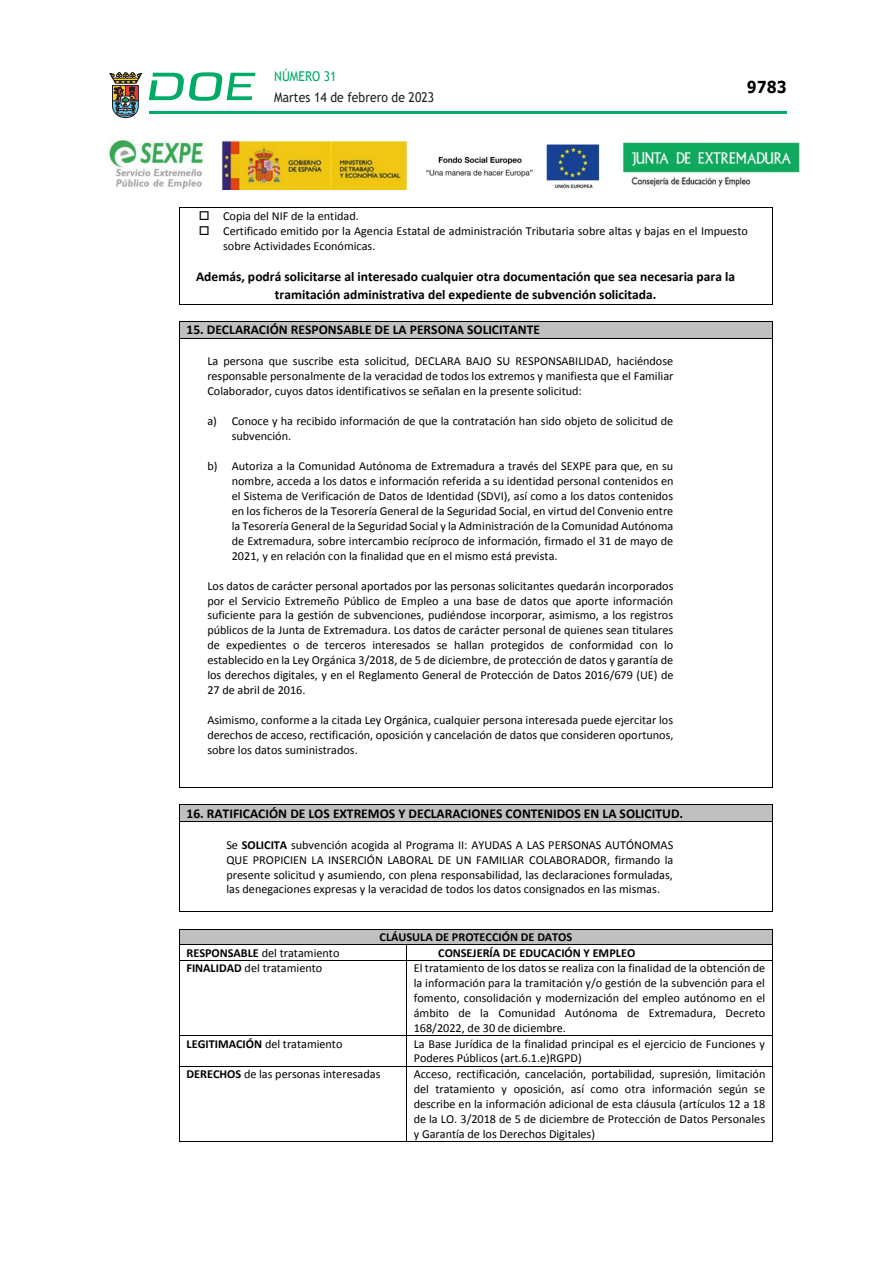
<style>
.page{position:relative;width:893px;height:1263px;background:#fff}
.page>*{position:absolute;margin:0;border:0;box-sizing:border-box;transform-origin:0 0}
.t1{font:700 16.5px "Verdana";color:#000;scale:.85 1}
.t2{font:700 13.5px/17.9px "Calibri";color:#000;text-align:center}
.t3{font:13.5px "Trebuchet MS";color:#231f20;scale:.9 1}
.t4{font:13.5px "Trebuchet MS";color:#00ab67;scale:.9 1}
.t5{font:12.15px/14.9px "Calibri";color:#000;text-align:justify}
.t6{font:700 12.15px "Calibri";color:#000}
.s1{font-weight:700}
</style>
<div class="page">
<hr style="left:149px;top:111px;width:638px;height:3px;background:#00ab66">
<svg style="left:109px;top:72px;width:33px;height:46px"></svg>
<svg style="left:149px;top:72px;width:106px;height:29px"></svg>
<img style="left:108px;top:138px;width:692px;height:51px">
<hr style="left:179px;top:208px;width:594px;height:1px;background:#000">
<hr style="left:179px;top:208px;width:1px;height:96px;background:#000">
<hr style="left:179px;top:304px;width:594px;height:1px;background:#000">
<hr style="left:773px;top:208px;width:1px;height:96px;background:#000">
<div style="left:179px;top:322px;width:594px;height:16px;background:#c0c0c0"></div>
<hr style="left:179px;top:321px;width:594px;height:1px;background:#000">
<svg style="left:179px;top:322px;width:1px;height:16px"></svg>
<hr style="left:179px;top:338px;width:594px;height:1px;background:#000">
<hr style="left:179px;top:339px;width:1px;height:448px;background:#000">
<hr style="left:179px;top:787px;width:594px;height:1px;background:#000">
<hr style="left:773px;top:339px;width:1px;height:448px;background:#000">
<div style="left:179px;top:805px;width:594px;height:16px;background:#c0c0c0"></div>
<hr style="left:179px;top:804px;width:594px;height:1px;background:#000">
<svg style="left:179px;top:805px;width:1px;height:16px"></svg>
<hr style="left:179px;top:821px;width:594px;height:1px;background:#000">
<hr style="left:179px;top:822px;width:1px;height:89px;background:#000">
<hr style="left:179px;top:911px;width:594px;height:1px;background:#000">
<hr style="left:773px;top:822px;width:1px;height:89px;background:#000">
<div style="left:179px;top:929px;width:594px;height:15px;background:#c0c0c0"></div>
<hr style="left:179px;top:929px;width:594px;height:1px;background:#000">
<hr style="left:179px;top:944px;width:227px;height:1px;background:#000">
<hr style="left:407px;top:944px;width:366px;height:1px;background:#000">
<svg style="left:179px;top:930px;width:1px;height:30px"></svg>
<hr style="left:179px;top:960px;width:227px;height:1px;background:#000">
<svg style="left:406px;top:944px;width:1px;height:17px"></svg>
<hr style="left:407px;top:960px;width:366px;height:1px;background:#000">
<hr style="left:179px;top:961px;width:1px;height:74px;background:#000">
<hr style="left:406px;top:961px;width:1px;height:74px;background:#000">
<hr style="left:773px;top:961px;width:1px;height:74px;background:#000">
<hr style="left:179px;top:1035px;width:227px;height:1px;background:#000">
<hr style="left:407px;top:1035px;width:366px;height:1px;background:#000">
<hr style="left:179px;top:1036px;width:1px;height:30px;background:#000">
<hr style="left:406px;top:1036px;width:1px;height:30px;background:#000">
<hr style="left:773px;top:1036px;width:1px;height:30px;background:#000">
<hr style="left:179px;top:1066px;width:227px;height:1px;background:#000">
<hr style="left:407px;top:1066px;width:366px;height:1px;background:#000">
<hr style="left:179px;top:1066px;width:1px;height:75px;background:#000">
<hr style="left:179px;top:1141px;width:227px;height:1px;background:#000">
<hr style="left:406px;top:1066px;width:1px;height:75px;background:#000">
<hr style="left:407px;top:1141px;width:366px;height:1px;background:#000">
<hr style="left:773px;top:1066px;width:1px;height:75px;background:#000">
<p class="t4" style="left:274px;top:67px;width:71px">NÚMERO 31</p>
<p class="t3" style="left:274px;top:88px;width:179px">Martes 14 de febrero de 2023</p>
<h1 class="t1" style="left:747px;top:75px;width:48px">9783</h1>
<p class="t5" style="left:199px;top:208px;width:162px">□ Copia del NIF de la entidad.</p>
<p class="t5" style="left:223px;top:223px;width:526px;text-indent:-24px">□ Certificado emitido por la Agencia Estatal de administración Tributaria sobre altas y bajas en el Impuesto sobre Actividades Económicas.</p>
<p class="t2" style="left:196px;top:267px;width:541px">Además, podrá solicitarse al interesado cualquier otra documentación que sea necesaria para la tramitación administrativa del expediente de subvención solicitada.</p>
<p class="t2" style="left:186px;top:321px;width:355px">15. DECLARACIÓN RESPONSABLE DE LA PERSONA SOLICITANTE</p>
<p class="t5" style="left:207px;top:354px;width:468px">La persona que suscribe esta solicitud, DECLARA BAJO SU RESPONSABILIDAD, haciéndose responsable personalmente de la veracidad de todos los extremos y manifiesta que el Familiar Colaborador, cuyos datos identificativos se señalan en la presente solicitud:</p>
<p class="t5" style="left:232px;top:414px;width:443px;text-indent:-24px">a) Conoce y ha recibido información de que la contratación han sido objeto de solicitud de subvención.</p>
<p class="t5" style="left:232px;top:459px;width:443px;text-indent:-24px">b) Autoriza a la Comunidad Autónoma de Extremadura a través del SEXPE para que, en su nombre, acceda a los datos e información referida a su identidad personal contenidos en el Sistema de Verificación de Datos de Identidad (SDVI), así como a los datos contenidos en los ficheros de la Tesorería General de la Seguridad Social, en virtud del Convenio entre la Tesorería General de la Seguridad Social y la Administración de la Comunidad Autónoma de Extremadura, sobre intercambio recíproco de información, firmado el 31 de mayo de 2021, y en relación con la finalidad que en el mismo está prevista.</p>
<p class="t5" style="left:207px;top:578px;width:468px">Los datos de carácter personal aportados por las personas solicitantes quedarán incorporados por el Servicio Extremeño Público de Empleo a una base de datos que aporte información suficiente para la gestión de subvenciones, pudiéndose incorporar, asimismo, a los registros públicos de la Junta de Extremadura. Los datos de carácter personal de quienes sean titulares de expedientes o de terceros interesados se hallan protegidos de conformidad con lo establecido en la Ley Orgánica 3/2018, de 5 de diciembre, de protección de datos y garantía de los derechos digitales, y en el Reglamento General de Protección de Datos 2016/679 (UE) de 27 de abril de 2016.</p>
<p class="t5" style="left:207px;top:712px;width:468px">Asimismo, conforme a la citada Ley Orgánica, cualquier persona interesada puede ejercitar los derechos de acceso, rectificación, oposición y cancelación de datos que consideren oportunos, sobre los datos suministrados.</p>
<p class="t2" style="left:186px;top:804px;width:498px">16. RATIFICACIÓN DE LOS EXTREMOS Y DECLARACIONES CONTENIDOS EN LA SOLICITUD.</p>
<p class="t5" style="left:226px;top:837px;width:449px">Se <span class="s1">SOLICITA</span> subvención acogida al Programa II: AYUDAS A LAS PERSONAS AUTÓNOMAS QUE PROPICIEN LA INSERCIÓN LABORAL DE UN FAMILIAR COLABORADOR, firmando la presente solicitud y asumiendo, con plena responsabilidad, las declaraciones formuladas, las denegaciones expresas y la veracidad de todos los datos consignados en las mismas.</p>
<p class="t6" style="left:380px;top:929px;width:194px">CLÁUSULA DE PROTECCIÓN DE DATOS</p>
<p class="t5" style="left:186px;top:945px;width:154px"><span class="s1">RESPONSABLE</span> del tratamiento</p>
<p class="t6" style="left:438px;top:945px;width:199px">CONSEJERÍA DE EDUCACIÓN Y EMPLEO</p>
<p class="t5" style="left:186px;top:961px;width:137px"><span class="s1">FINALIDAD</span> del tratamiento</p>
<p class="t5" style="left:414px;top:961px;width:353px">El tratamiento de los datos se realiza con la finalidad de la obtención de la información para la tramitación y/o gestión de la subvención para el fomento, consolidación y modernización del empleo autónomo en el ámbito de la Comunidad Autónoma de Extremadura, Decreto 168/2022, de 30 de diciembre.</p>
<p class="t5" style="left:186px;top:1036px;width:157px"><span class="s1">LEGITIMACIÓN</span> del tratamiento</p>
<p class="t5" style="left:414px;top:1036px;width:353px">La Base Jurídica de la finalidad principal es el ejercicio de Funciones y<br>Poderes Públicos (art.6.1.e)RGPD)</p>
<p class="t5" style="left:186px;top:1066px;width:195px"><span class="s1">DERECHOS</span> de las personas interesadas</p>
<p class="t5" style="left:414px;top:1066px;width:353px">Acceso, rectificación, cancelación, portabilidad, supresión, limitación del tratamiento y oposición, así como otra información según se describe en la información adicional de esta cláusula (artículos 12 a 18 de la LO. 3/2018 de 5 de diciembre de Protección de Datos Personales y Garantía de los Derechos Digitales)</p>
</div>
